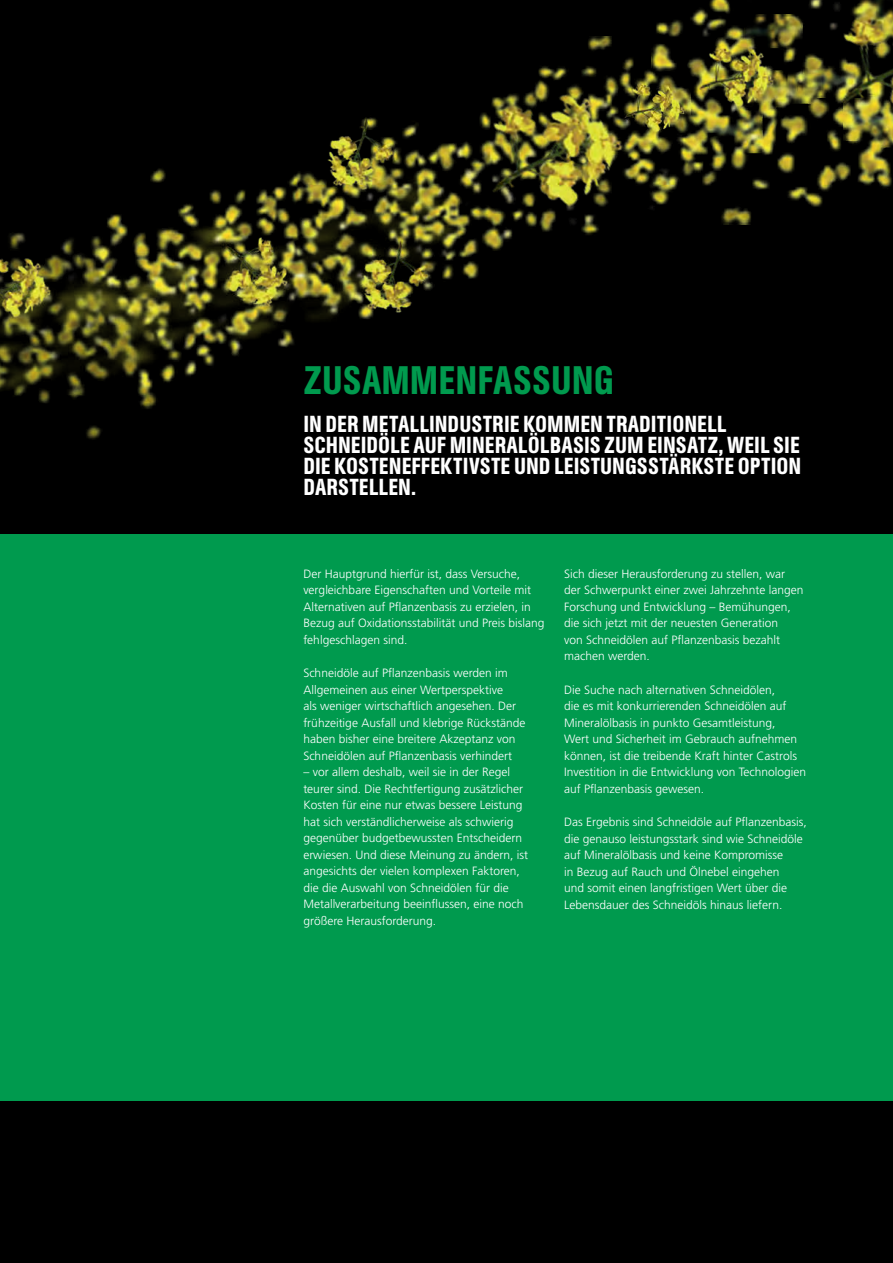
<style>
.page{position:relative;width:893px;height:1263px;background:#000}
.page>*{position:absolute;margin:0;border:0;box-sizing:border-box;transform-origin:0 0}
.t1{font:500 36px "Castrol Sans Con";color:#009a4e}
.t2{font:500 21px/21px "Castrol Sans Con";color:#fff}
.t3{font:300 12px/16.5px "Frutiger";color:#fff}
</style>
<div class="page">
<div style="left:0;top:534px;width:893px;height:567px;background:#009a4e"></div>
<img style="left:0;top:0;width:893px;height:440px">
<h1 class="t1" style="left:303px;top:358px;width:312px">ZUSAMMENFASSUNG</h1>
<h2 class="t2" style="left:303px;top:413px;width:499px">IN DER METALLINDUSTRIE KOMMEN TRADITIONELL SCHNEIDÖLE AUF MINERALÖLBASIS ZUM EINSATZ , WEIL SIE DIE KOSTENEFFEKTIVSTE UND LEISTUNGSSTÄRKSTE OPTION DARSTELLEN.</h2>
<p class="t3" style="left:303px;top:565px;width:243px">Der Hauptgrund hierfür ist, dass Versuche, vergleichbare Eigenschaften und Vorteile mit Alternativen auf Pflanzenbasis zu erzielen, in Bezug auf Oxidationsstabilität und Preis bislang fehlgeschlagen sind.</p>
<p class="t3" style="left:303px;top:665px;width:224px">Schneidöle auf Pflanzenbasis werden im Allgemeinen aus einer Wertperspektive<br>als weniger wirtschaftlich angesehen. Der frühzeitige Ausfall und klebrige Rückstände haben bisher eine breitere Akzeptanz von Schneidölen auf Pflanzenbasis verhindert</p>
<p class="t3" style="left:303px;top:764px;width:226px">– vor allem deshalb, weil sie in der Regel teurer sind. Die Rechtfertigung zusätzlicher Kosten für eine nur etwas bessere Leistung hat sich verständlicherweise als schwierig gegenüber budgetbewussten Entscheidern erwiesen. Und diese Meinung zu ändern, ist angesichts der vielen komplexen Faktoren, die die Auswahl von Schneidölen für die Metallverarbeitung beeinflussen, eine noch größere Herausforderung.</p>
<p class="t3" style="left:564px;top:565px;width:241px">Sich dieser Herausforderung zu stellen, war der Schwerpunkt einer zwei Jahrzehnte langen Forschung und Entwicklung – Bemühungen, die sich jetzt mit der neuesten Generation<br>von Schneidölen auf Pflanzenbasis bezahlt machen werden.</p>
<p class="t3" style="left:564px;top:681px;width:244px">Die Suche nach alternativen Schneidölen,<br>die es mit konkurrierenden Schneidölen auf Mineralölbasis in punkto Gesamtleistung,<br>Wert und Sicherheit im Gebrauch aufnehmen können, ist die treibende Kraft hinter Castrols Investition in die Entwicklung von Technologien auf Pflanzenbasis gewesen.</p>
<p class="t3" style="left:564px;top:814px;width:244px">Das Ergebnis sind Schneidöle auf Pflanzenbasis, die genauso leistungsstark sind wie Schneidöle auf Mineralölbasis und keine Kompromisse<br>in Bezug auf Rauch und Ölnebel eingehen<br>und somit einen langfristigen Wert über die Lebensdauer des Schneidöls hinaus liefern.</p>
</div>
